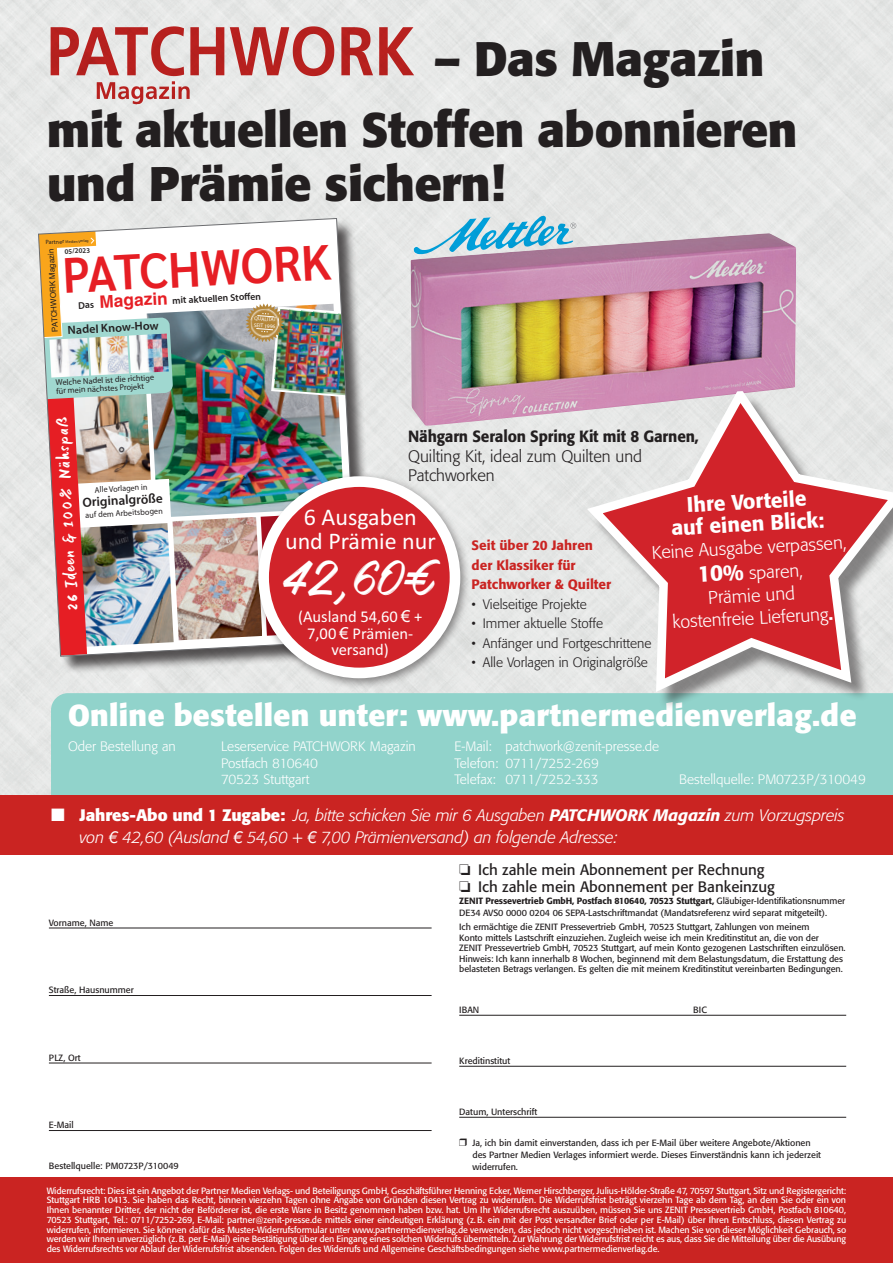
<style>
.page{position:relative;width:893px;height:1263px;background:#fff}
.page>*{position:absolute;margin:0;border:0;box-sizing:border-box;transform-origin:0 0}
.t1{font:600 49.5px "Sarabun";color:#e61e24;scale:.96 1}
.t2{font:700 48px/70.5px "Formata";letter-spacing:-.01em;color:#231f20}
.t3{font:42px "Mark My Words";color:#fff}
.t4{font:700 30px "Formata";letter-spacing:.01em;color:#fff}
.t5{font:24px/24px "Calibri";color:#fff;text-align:center}
.t6{font:500 21px/22.5px "Formata";color:#fff;text-align:center}
.t7{font:300 18px/25.5px "Formata";color:#fff;text-align:center}
.t8{font:17.7px "Gultan Bonte";color:#fff;scale:1.16 1}
.t9{font:italic 300 16.5px/22.5px "Formata";letter-spacing:-.01em;color:#fff}
.t10{font:300 16.5px/19.5px "Formata";color:#231f20}
.t11{font:16.5px/16.5px "Calibri";color:#fff;text-align:center}
.t12{font:500 16.2px "Formata";letter-spacing:-.01em;color:#231f20;scale:.95 1}
.t13{font:15px/16.5px "Formata";color:#231f20}
.t14{font:300 13.5px "Formata";color:#fff}
.t15{font:300 13.5px "Formata";color:#231f20}
.t16{font:500 13.5px/19.5px "Formata";color:#ca2422}
.t17{font:300 13.5px "Formata";letter-spacing:-.02em;color:#fff}
.t18{font:600 13.35px "Myriad Pro";color:#231f20}
.t19{font:600 11.85px "Myriad Pro";color:#231f20}
.t20{font:600 9.9px "Myriad Pro";color:#231f20}
.t21{font:9px/9.8px "Formata";letter-spacing:-.01em;color:#fff;text-align:justify}
.t22{font:9px/10.5px "Formata";letter-spacing:-.005em;color:#231f20}
.t23{font:8.4px/8.4px "Myriad Pro";color:#231f20}
.t24{font:7.95px "Helvetica";color:#231f20}
.t25{font:600 7.2px "Myriad Pro";color:#231f20}
.t26{font:5.4px/6.9px "Myriad Pro";color:#fff}
.t27{font:3.9px "Myriad Pro";color:#231f20}
.s1{font-size:6px}
.s2{font-family:"Helvetica";font-weight:700;font-size:17.25px;color:#e61e24}
.s3{font-weight:500;font-size:22.5px}
.s4{font-weight:500}
.s5{font-family:"Arial"}
.s6{font-weight:700;font-style:normal}
.s7{font-family:"Helvetica Neue LT Pro";font-weight:400}
</style>
<div class="page">
<img style="left:47px;top:23px;width:373px;height:82px">
<div style="left:40px;top:219px;width:337px;height:456px;background:#231f20;opacity:.75"></div>
<img style="left:38px;top:218px;width:321px;height:439px">
<div style="left:253px;top:471px;width:219px;height:218px;background:#231f20;opacity:.5"></div>
<div style="left:264px;top:482px;width:191px;height:191px;background:#d1232a;border-radius:50%"></div>
<div style="left:258px;top:476px;width:202px;height:202px;border:11px solid #fff;border-radius:50%"></div>
<div style="left:0;top:1178px;width:893px;height:85px;background:#ca2422"></div>
<div style="left:51px;top:693px;width:842px;height:102px;background:#91d3cb"></div>
<hr style="left:459px;top:1015px;width:387px;height:1px;background:#231f20">
<hr style="left:459px;top:1066px;width:387px;height:1px;background:#231f20">
<hr style="left:459px;top:1117px;width:387px;height:1px;background:#231f20">
<hr style="left:49px;top:928px;width:383px;height:1px;background:#231f20">
<hr style="left:49px;top:995px;width:383px;height:1px;background:#231f20">
<hr style="left:49px;top:1063px;width:383px;height:1px;background:#231f20">
<hr style="left:49px;top:1130px;width:383px;height:1px;background:#231f20">
<div style="left:0;top:795px;width:893px;height:60px;background:#ca2422"></div>
<img style="left:410px;top:233px;width:386px;height:193px">
<svg style="left:413px;top:215px;width:163px;height:40px;background:#a2cbdc"></svg>
<div style="left:591px;top:394px;width:302px;height:316px;background:#91d3cb"></div>
<svg style="left:581px;top:383px;width:312px;height:313px;background:#d89598"></svg>
<h2 class="t2" style="left:47px;top:24px;width:752px;text-indent:387px">– Das Magazin mit aktuellen Stoffen abonnieren</h2>
<h2 class="t2" style="left:47px;top:148px;width:460px">und Prämie sichern!</h2>
<p class="t27" style="left:46px;top:240px;width:44px;rotate:-3deg"><span class="s1">Partner</span> Medien Verlag</p>
<p class="t24" style="left:49px;top:333px;width:85px;rotate:-93deg">PATCHWORK Magazin</p>
<h1 class="t1" style="left:61px;top:247px;width:282px;rotate:-3deg">PATCHWORK</h1>
<p class="t25" style="left:64px;top:247px;width:27px;rotate:-3deg">05/2023</p>
<p class="t20" style="left:78px;top:299px;width:184px;rotate:-3deg">Das <span class="s2">Magazin</span> mit aktuellen Stoffen</p>
<p class="t26" style="left:255px;top:315px;width:24px;rotate:5deg">QUALITÄT<br>SEIT 1996</p>
<h3 class="t19" style="left:67px;top:322px;width:93px;rotate:-3deg">Nadel Know-How</h3>
<p class="t23" style="left:56px;top:378px;width:100px;rotate:-3deg">Welche Nadel ist die richtige für mein nächstes Projekt</p>
<h3 class="t8" style="left:62px;top:611px;width:169px;rotate:-93deg">26 Ideen &amp; 100% Nähspaß</h3>
<p class="t23" style="left:95px;top:485px;width:54px;rotate:-3deg">Alle Vorlagen in</p>
<h3 class="t18" style="left:82px;top:494px;width:82px;rotate:-3deg">Originalgröße</h3>
<p class="t23" style="left:85px;top:511px;width:79px;rotate:-3deg">auf dem Arbeitsbogen</p>
<h3 class="t12" style="left:408px;top:427px;width:307px">Nähgarn Seralon Spring Kit mit 8 Garnen,</h3>
<h3 class="t10" style="left:408px;top:446px;width:235px">Quilting Kit, ideal zum Quilten und<br>Patchworken</h3>
<h3 class="t6" style="left:670px;top:494px;width:155px;rotate:-3deg">Ihre Vorteile auf einen Blick:</h3>
<h3 class="t7" style="left:651px;top:540px;width:197px;rotate:-3deg">Keine Ausgabe verpassen,<br><span class="s3">10%</span> sparen,</h3>
<h3 class="t7" style="left:671px;top:588px;width:162px;line-height:22.5px;rotate:-3deg">Prämie und kostenfreie Lieferung<span class="s4">.</span></h3>
<h3 class="t5" style="left:285px;top:505px;width:152px">6 Ausgaben und Prämie nur</h3>
<h3 class="t16" style="left:472px;top:536px;width:141px">Seit über 20 Jahren der Klassiker für<br>Patchworker &amp; Quilter</h3>
<h3 class="t15" style="left:472px;top:596px;width:117px">• Vielseitige Projekte</h3>
<h3 class="t15" style="left:472px;top:616px;width:133px">• Immer aktuelle Stoffe</h3>
<h3 class="t15" style="left:472px;top:635px;width:181px">• Anfänger und Fortgeschrittene</h3>
<h3 class="t15" style="left:472px;top:654px;width:178px">• Alle Vorlagen in Originalgröße</h3>
<h3 class="t3" style="left:284px;top:556px;width:153px">42,60€</h3>
<h3 class="t11" style="left:298px;top:608px;width:126px">(Ausland 54,60 <span class="s5">€</span> +<br>7,00 <span class="s5">€</span> Prämien&shy;versand)</h3>
<h3 class="t4" style="left:68px;top:697px;width:790px">Online bestellen unter: www.partnermedienverlag.de</h3>
<h3 class="t14" style="left:68px;top:738px;width:109px">Oder Bestellung an</h3>
<h3 class="t14" style="left:221px;top:738px;width:196px">Leserservice PATCHWORK Magazin</h3>
<h3 class="t14" style="left:455px;top:738px;width:206px">E-Mail: patchwork@zenit-presse.de</h3>
<h3 class="t14" style="left:221px;top:755px;width:99px">Postfach 810640</h3>
<h3 class="t17" style="left:455px;top:755px;width:146px">Telefon: 0711/7252-269</h3>
<h3 class="t14" style="left:221px;top:771px;width:90px">70523 Stuttgart</h3>
<h3 class="t17" style="left:455px;top:771px;width:146px">Telefax: 0711/7252-333</h3>
<h3 class="t14" style="left:679px;top:771px;width:188px">Bestellquelle: PM0723P/310049</h3>
<h3 class="t9" style="left:80px;top:804px;width:767px;text-indent:-29px">■ <span class="s6">Jahres-Abo und 1 Zugabe:</span> Ja, bitte schicken Sie mir 6 Ausgaben <span class="s4">PATCHWORK Magazin</span> zum Vorzugspreis von <span class="s7">€</span> 42,60 (Ausland <span class="s7">€</span> 54,60 + <span class="s7">€</span> 7,00 Prämienversand) an folgende Adresse:</h3>
<p class="t22" style="left:49px;top:917px;width:66px">Vorname, Name</p>
<p class="t22" style="left:49px;top:985px;width:86px">Straße, Hausnummer</p>
<p class="t22" style="left:49px;top:1052px;width:33px">PLZ, Ort</p>
<p class="t22" style="left:49px;top:1120px;width:26px">E-Mail</p>
<p class="t22" style="left:49px;top:1161px;width:131px">Bestellquelle: PM0723P/310049</p>
<h3 class="t13" style="left:459px;top:861px;width:317px">❏ Ich zahle mein Abonnement per Rechnung ❏ Ich zahle mein Abonnement per Bankeinzug</h3>
<p class="t22" style="left:459px;top:894px;width:387px;line-height:12px"><span class="s4">ZENIT Pressevertrieb GmbH, Postfach 810640, 70523 Stuttgart,</span> Gläubiger-Identifikationsnummer<br>DE34 AVS0 0000 0204 06 SEPA-Lastschriftmandat (Mandatsreferenz wird separat mitgeteilt).</p>
<p class="t22" style="left:459px;top:922px;width:388px">Ich ermächtige die ZENIT Pressevertrieb GmbH, 70523 Stuttgart, Zahlungen von meinem<br>Konto mittels Lastschrift einzuziehen. Zugleich weise ich mein Kreditinstitut an, die von der<br>ZENIT Pressevertrieb GmbH, 70523 Stuttgart, auf mein Konto gezogenen Lastschriften einzulösen.<br>Hinweis: Ich kann innerhalb 8 Wochen, beginnend mit dem Belastungsdatum, die Erstattung des belasteten Betrags verlangen. Es gelten die mit meinem Kreditinstitut vereinbarten Bedingungen.</p>
<p class="t22" style="left:459px;top:1004px;width:22px">IBAN</p>
<p class="t22" style="left:693px;top:1004px;width:15px">BIC</p>
<p class="t22" style="left:459px;top:1055px;width:53px">Kreditinstitut</p>
<p class="t22" style="left:459px;top:1106px;width:80px">Datum, Unterschrift</p>
<p class="t22" style="left:472px;top:1137px;width:350px;line-height:12px;text-indent:-13px">❒ Ja, ich bin damit einverstanden, dass ich per E-Mail über weitere Angebote/Aktionen des Partner Medien Verlages informiert werde. Dieses Einverständnis kann ich jederzeit widerrufen.</p>
<p class="t21" style="left:47px;top:1185px;width:801px">Widerrufsrecht: Dies ist ein Angebot der Partner Medien Verlags- und Beteiligungs GmbH, Geschäftsführer Henning Ecker, Werner Hirschberger, Julius-Hölder-Straße 47, 70597 Stuttgart, Sitz und Registergericht:<br>Stuttgart HRB 10413. Sie haben das Recht, binnen vierzehn Tagen ohne Angabe von Gründen diesen Vertrag zu widerrufen. Die Widerrufsfrist beträgt vierzehn Tage ab dem Tag, an dem Sie oder ein von Ihnen benannter Dritter, der nicht der Beförderer ist, die erste Ware in Besitz genommen haben bzw. hat. Um Ihr Widerrufsrecht auszuüben, müssen Sie uns ZENIT Pressevertrieb GmbH, Postfach 810640, 70523 Stuttgart, Tel.: 0711/7252-269, E-Mail: partner@zenit-presse.de mittels einer eindeutigen Erklärung (z. B. ein mit der Post versandter Brief oder per E-Mail) über Ihren Entschluss, diesen Vertrag zu widerrufen, informieren. Sie können dafür das Muster-Widerrufsformular unter www.partnermedienverlag.de verwenden, das jedoch nicht vorgeschrieben ist. Machen Sie von dieser Möglichkeit Gebrauch, so werden wir Ihnen unverzüglich (z. B. per E-Mail) eine Bestätigung über den Eingang eines solchen Widerrufs übermitteln. Zur Wahrung der Widerrufsfrist reicht es aus, dass Sie die Mitteilung über die Ausübung des Widerrufsrechts vor Ablauf der Widerrufsfrist absenden. Folgen des Widerrufs und Allgemeine Geschäftsbedingungen siehe www.partnermedienverlag.de.</p>
</div>
